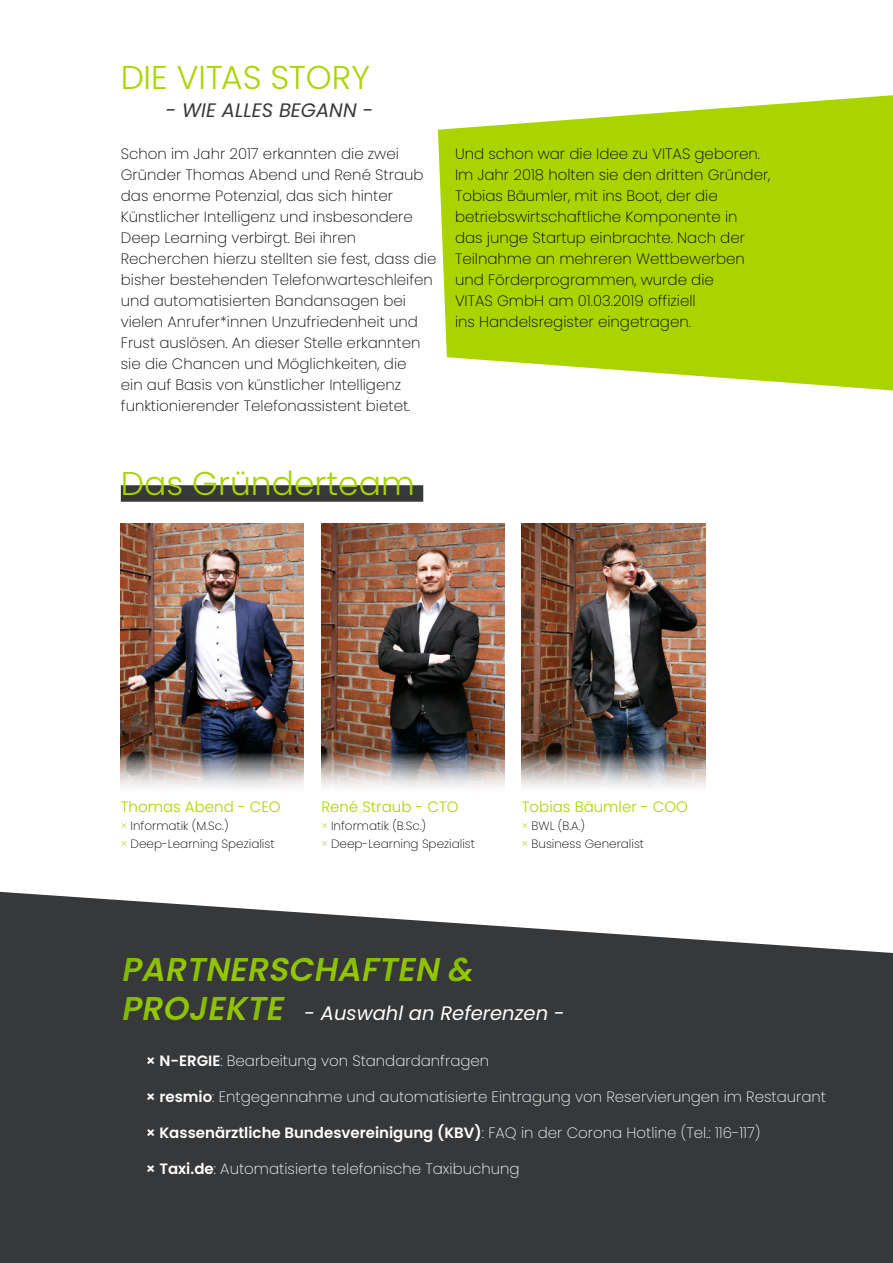
<style>
.page{position:relative;width:893px;height:1263px;background:#fff}
.page>*{position:absolute;margin:0;border:0;box-sizing:border-box;transform-origin:0 0}
.t1{font:300 33px "Poppins";color:#aad400}
.t2{font:italic 600 33px "Poppins";color:#aad400}
.t3{font:italic 19.5px "Poppins";color:#fff}
.t4{font:italic 19.5px "Poppins";color:#36383a}
.t5{font:200 15px/21px "Poppins";color:#000}
.t6{font:200 15px "Poppins";color:#fff}
.t7{font:600 15px "Poppins";color:#fff}
.t8{font:300 15px "Poppins";color:#aad400}
.t9{font:200 12px/18px "Poppins";color:#000}
.s1{color:#aad400}
.s2{font-weight:600;font-size:33px;color:#aad400}
.s3{font-weight:600}
.s4{font-weight:200}
</style>
<div class="page">
<svg style="left:0;top:892px;width:893px;height:371px;background:#494b4c"></svg>
<svg style="left:438px;top:95px;width:455px;height:295px;background:#b4d91f"></svg>
<div style="left:121px;top:485px;width:302px;height:17px;background:#36383a"></div>
<div style="left:98px;top:937px;width:474px;height:104px;background:#aad400;opacity:.75"></div>
<img style="left:321px;top:523px;width:184px;height:264px">
<img style="left:121px;top:523px;width:183px;height:264px">
<img style="left:522px;top:523px;width:183px;height:264px">
<h1 class="t1" style="left:121px;top:58px;width:251px">DIE VITAS STORY</h1>
<h2 class="t4" style="left:166px;top:99px;width:209px">- WIE ALLES BEGANN -</h2>
<p class="t5" style="left:121px;top:143px;width:317px">Schon im Jahr 2017 erkannten die zwei Gründer Thomas Abend und René Straub das enorme Potenzial, das sich hinter Künstlicher Intelligenz und insbesondere Deep Learning verbirgt. Bei ihren Recherchen hierzu stellten sie fest, dass die bisher bestehenden Telefonwarteschleifen und automatisierten Bandansagen bei vielen Anrufer*innen Unzufriedenheit und Frust auslösen. An dieser Stelle erkannten sie die Chancen und Möglichkeiten, die<br>ein auf Basis von künstlicher Intelligenz funktionierender Telefonassistent bietet.</p>
<p class="t5" style="left:455px;top:143px;width:317px">Und schon war die Idee zu VITAS geboren.<br>Im Jahr 2018 holten sie den dritten Gründer, Tobias Bäumler, mit ins Boot, der die betriebswirtschaftliche Komponente in<br>das junge Startup einbrachte. Nach der Teilnahme an mehreren Wettbewerben und Förderprogrammen, wurde die<br>VITAS GmbH am 01.03.2019 offiziell<br>ins Handelsregister eingetragen.</p>
<h1 class="t1" style="left:121px;top:464px;width:295px">Das Gründerteam</h1>
<p class="t8" style="left:121px;top:798px;width:161px">Thomas Abend - CEO</p>
<p class="t9" style="left:121px;top:817px;width:155px"><span class="s1">×</span> Informatik (M.Sc.)<br><span class="s1">×</span> Deep-Learning Spezialist</p>
<p class="t8" style="left:321px;top:798px;width:139px">René Straub - CTO</p>
<p class="t9" style="left:321px;top:817px;width:155px"><span class="s1">×</span> Informatik (B.Sc.)<br><span class="s1">×</span> Deep-Learning Spezialist</p>
<p class="t8" style="left:522px;top:798px;width:168px">Tobias Bäumler - COO</p>
<p class="t9" style="left:522px;top:817px;width:124px"><span class="s1">×</span> BWL (B.A.)<br><span class="s1">×</span> Business Generalist</p>
<h1 class="t2" style="left:121px;top:950px;width:363px">PARTNERSCHAFTEN &amp;</h1>
<h2 class="t3" style="left:121px;top:1002px;width:445px"><span class="s2">PROJEKTE</span> - Auswahl an Referenzen -</h2>
<p class="t6" style="left:146px;top:1052px;width:345px"><span class="s3">× N-ERGIE</span>: Bearbeitung von Standardanfragen</p>
<p class="t6" style="left:146px;top:1088px;width:682px"><span class="s3">× resmio</span>: Entgegennahme und automatisierte Eintragung von Reservierungen im Restaurant</p>
<p class="t7" style="left:146px;top:1124px;width:616px">× Kassenärztliche Bundesvereinigung (KBV)<span class="s4">: FAQ in der Corona Hotline (Tel.: 116-117)</span></p>
<p class="t6" style="left:146px;top:1160px;width:375px"><span class="s3">× Taxi.de</span>: Automatisierte telefonische Taxibuchung</p>
</div>
